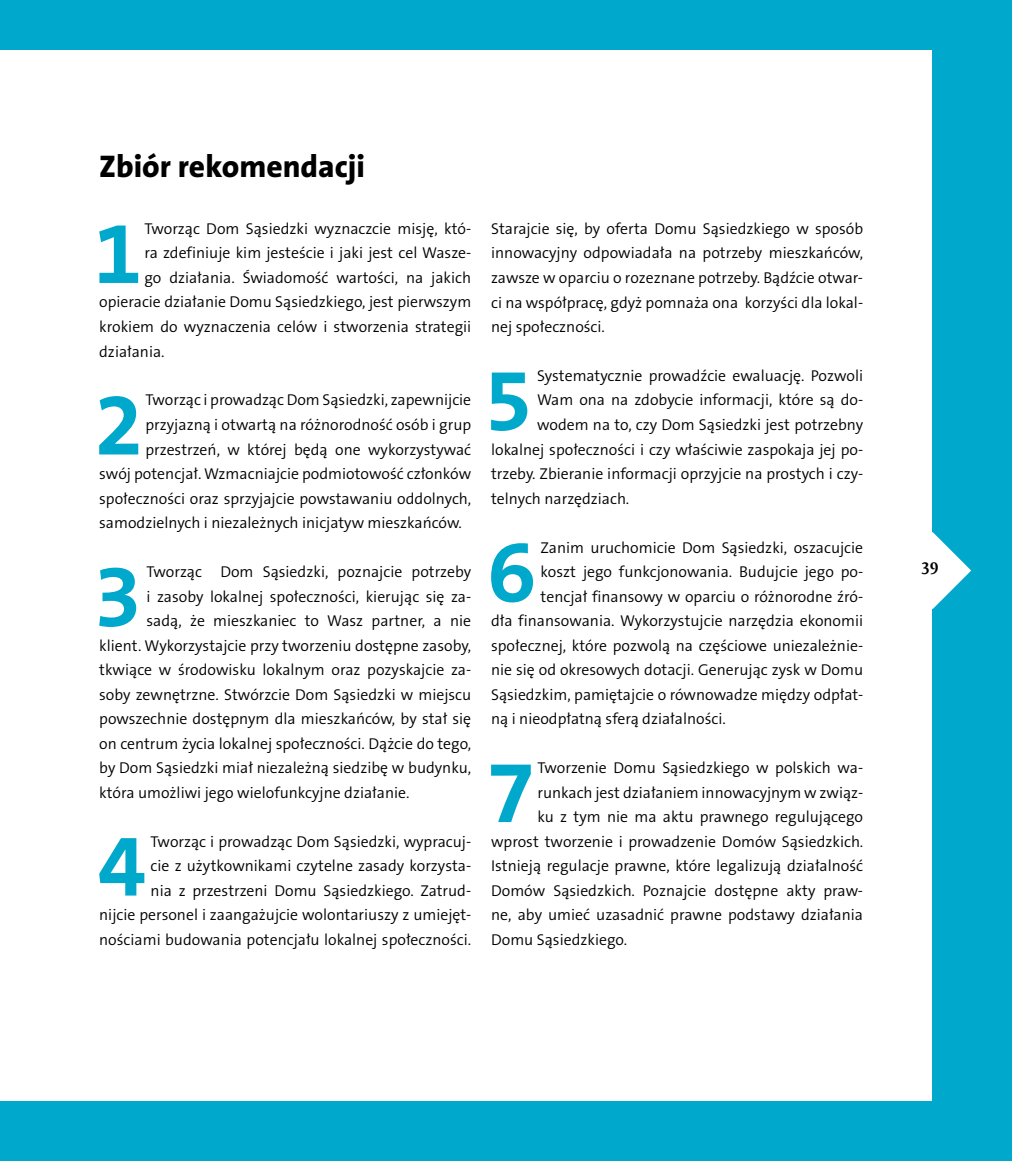
<style>
.page{position:relative;width:1012px;height:1161px;background:#fff}
.page>*{position:absolute;margin:0;border:0;box-sizing:border-box;transform-origin:0 0}
.t1{font:700 88.38px "The Sans CE B7";color:#00a8cb}
.t2{font:800 31.5px "The Sans CE B8";color:#000}
.t3{font:700 17.5px "Scala Offc Pro";color:#000}
.t4{font:300 15.75px/24.5px "The Sans CE B4";color:#000;text-align:right}
</style>
<div class="page">
<div style="left:0;top:0;width:1012px;height:50px;background:#00a8cb"></div>
<div style="left:0;top:1101px;width:1012px;height:60px;background:#00a8cb"></div>
<div style="left:933px;top:0;width:79px;height:1161px;background:#00a8cb"></div>
<svg style="left:932px;top:532px;width:39px;height:77px"></svg>
<h2 class="t2" style="left:99px;top:148px;width:267px">Zbiór rekomendacji</h2>
<h1 class="t1" style="left:94px;top:203px;width:50px">1</h1>
<p class="t4" style="left:144px;top:217px;width:328px">Tworząc Dom Sąsiedzki wyznaczcie misję, któ-</p>
<p class="t4" style="left:144px;top:242px;width:328px">ra zdefiniuje kim jesteście i jaki jest cel Wasze-</p>
<p class="t4" style="left:144px;top:266px;width:328px">go działania. Świadomość wartości, na jakich</p>
<p class="t4" style="left:99px;top:291px;width:374px">opieracie działanie Domu Sąsiedzkiego, jest pierwszym</p>
<p class="t4" style="left:99px;top:315px;width:374px">krokiem do wyznaczenia celów i stworzenia strategii</p>
<p class="t4" style="left:99px;top:340px;width:67px">działania.</p>
<h1 class="t1" style="left:95px;top:375px;width:50px">2</h1>
<p class="t4" style="left:145px;top:389px;width:327px">Tworząc i prowadząc Dom Sąsiedzki, zapewnijcie</p>
<p class="t4" style="left:145px;top:413px;width:327px">przyjazną i otwartą na różnorodność osób i grup</p>
<p class="t4" style="left:145px;top:438px;width:327px">przestrzeń, w której będą one wykorzystywać</p>
<p class="t4" style="left:99px;top:462px;width:374px">swój potencjał. Wzmacniajcie podmiotowość członków</p>
<p class="t4" style="left:99px;top:487px;width:374px">społeczności oraz sprzyjajcie powstawaniu oddolnych,</p>
<p class="t4" style="left:99px;top:511px;width:364px">samodzielnych i niezależnych inicjatyw mieszkańców.</p>
<h1 class="t1" style="left:93px;top:546px;width:50px">3</h1>
<p class="t4" style="left:146px;top:560px;width:326px">Tworząc Dom Sąsiedzki, poznajcie potrzeby</p>
<p class="t4" style="left:146px;top:585px;width:326px">i zasoby lokalnej społeczności, kierując się za-</p>
<p class="t4" style="left:146px;top:609px;width:326px">sadą, że mieszkaniec to Wasz partner, a nie</p>
<p class="t4" style="left:99px;top:634px;width:374px">klient. Wykorzystajcie przy tworzeniu dostępne zasoby,</p>
<p class="t4" style="left:99px;top:658px;width:374px">tkwiące w środowisku lokalnym oraz pozyskajcie za-</p>
<p class="t4" style="left:99px;top:683px;width:374px">soby zewnętrzne. Stwórzcie Dom Sąsiedzki w miejscu</p>
<p class="t4" style="left:99px;top:707px;width:374px">powszechnie dostępnym dla mieszkańców, by stał się</p>
<p class="t4" style="left:99px;top:732px;width:374px">on centrum życia lokalnej społeczności. Dążcie do tego,</p>
<p class="t4" style="left:99px;top:756px;width:374px">by Dom Sąsiedzki miał niezależną siedzibę w budynku,</p>
<p class="t4" style="left:99px;top:781px;width:312px">która umożliwi jego wielofunkcyjne działanie.</p>
<h1 class="t1" style="left:98px;top:816px;width:50px">4</h1>
<p class="t4" style="left:99px;top:830px;width:374px">Tworząc i prowadząc Dom Sąsiedzki, wypracuj-<br>cie z użytkownikami czytelne zasady korzysta-<br>nia z przestrzeni Domu Sąsiedzkiego. Zatrud-<br>nijcie personel i zaangażujcie wolontariuszy z umiejęt&shy;nościami budowania potencjału lokalnej społeczności.</p>
<p class="t4" style="left:491px;top:217px;width:374px;text-align:justify">Starajcie się, by oferta Domu Sąsiedzkiego w sposób innowacyjny odpowiadała na potrzeby mieszkańców, zawsze w oparciu o rozeznane potrzeby. Bądźcie otwar&shy;ci na współpracę, gdyż pomnaża ona korzyści dla lokal&shy;nej społeczności.</p>
<h1 class="t1" style="left:484px;top:350px;width:50px">5</h1>
<p class="t4" style="left:537px;top:364px;width:328px">Systematycznie prowadźcie ewaluację. Pozwoli</p>
<p class="t4" style="left:537px;top:389px;width:328px">Wam ona na zdobycie informacji, które są do-</p>
<p class="t4" style="left:537px;top:413px;width:328px">wodem na to, czy Dom Sąsiedzki jest potrzebny</p>
<p class="t4" style="left:491px;top:438px;width:374px">lokalnej społeczności i czy właściwie zaspokaja jej po-</p>
<p class="t4" style="left:491px;top:462px;width:374px">trzeby. Zbieranie informacji oprzyjcie na prostych i czy-</p>
<p class="t4" style="left:491px;top:487px;width:140px">telnych narzędziach.</p>
<h1 class="t1" style="left:488px;top:522px;width:50px">6</h1>
<p class="t4" style="left:541px;top:536px;width:324px">Zanim uruchomicie Dom Sąsiedzki, oszacujcie</p>
<p class="t4" style="left:541px;top:560px;width:324px">koszt jego funkcjonowania. Budujcie jego po-</p>
<p class="t4" style="left:541px;top:585px;width:324px">tencjał finansowy w oparciu o różnorodne źró-</p>
<p class="t4" style="left:491px;top:609px;width:374px">dła finansowania. Wykorzystujcie narzędzia ekonomii</p>
<p class="t4" style="left:491px;top:634px;width:374px">społecznej, które pozwolą na częściowe uniezależnie-</p>
<p class="t4" style="left:491px;top:658px;width:374px">nie się od okresowych dotacji. Generując zysk w Domu</p>
<p class="t4" style="left:491px;top:683px;width:374px">Sąsiedzkim, pamiętajcie o równowadze między odpłat-</p>
<p class="t4" style="left:491px;top:707px;width:236px">ną i nieodpłatną sferą działalności.</p>
<h1 class="t1" style="left:487px;top:742px;width:50px">7</h1>
<p class="t4" style="left:537px;top:756px;width:327px">Tworzenie Domu Sąsiedzkiego w polskich wa-</p>
<p class="t4" style="left:537px;top:781px;width:327px">runkach jest działaniem innowacyjnym w związ-</p>
<p class="t4" style="left:537px;top:805px;width:327px">ku z tym nie ma aktu prawnego regulującego</p>
<p class="t4" style="left:491px;top:830px;width:374px">wprost tworzenie i prowadzenie Domów Sąsiedzkich.</p>
<p class="t4" style="left:491px;top:854px;width:374px">Istnieją regulacje prawne, które legalizują działalność</p>
<p class="t4" style="left:491px;top:879px;width:374px">Domów Sąsiedzkich. Poznajcie dostępne akty praw-</p>
<p class="t4" style="left:491px;top:903px;width:374px">ne, aby umieć uzasadnić prawne podstawy działania</p>
<p class="t4" style="left:491px;top:928px;width:138px">Domu Sąsiedzkiego.</p>
<p class="t3" style="left:921px;top:559px;width:19px">39</p>
</div>
